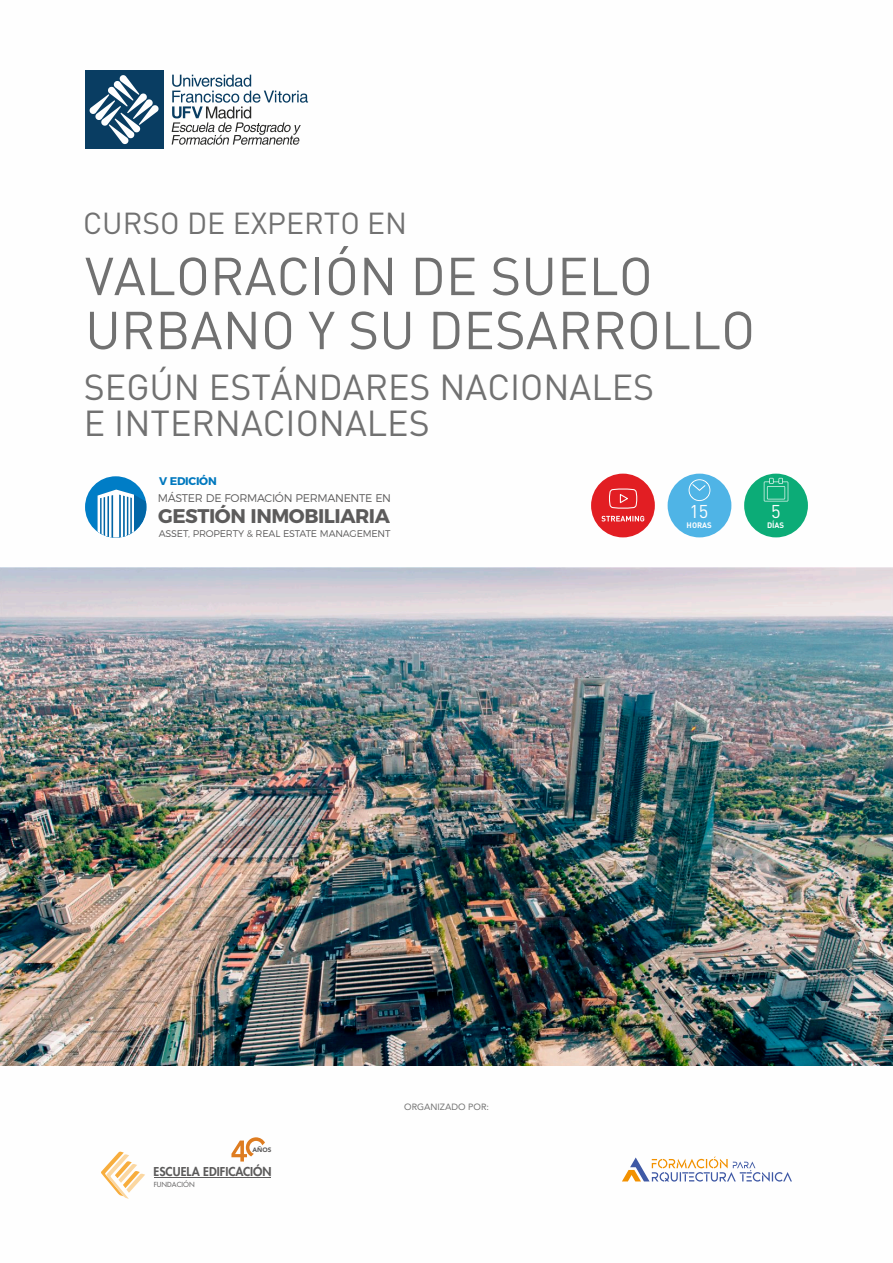
<style>
.page{position:relative;width:893px;height:1263px;background:#fff}
.page>*{position:absolute;margin:0;border:0;box-sizing:border-box;transform-origin:0 0}
.t1{font:52.5px/54px "DIN";color:#717171}
.t2{font:35.7px/36.8px "DIN";color:#717171}
.t3{font:30px "DIN";color:#717171}
.t4{font:700 19.8px "Montserrat";letter-spacing:-.025em;color:#5c5b5b}
.t5{font:18.3px "DIN";color:#fefefe}
.t6{font:800 11.85px "Futura Std";color:#5c5b5b}
.t7{font:300 11.1px "Montserrat";letter-spacing:-.025em;color:#5c5b5b}
.t8{font:700 11.1px "Montserrat";letter-spacing:-.025em;color:#0078be}
.t9{font:300 9.6px "Montserrat";letter-spacing:-.015em;color:#5c5b5b}
.t10{font:9px "Avenir LT Std";color:#717171}
.t11{font:700 7.8px "DIN Alternate";color:#fefefe}
.t12{font:6.9px "Futura Std";color:#5c5b5b}
.t13{font:900 6.3px "Avenir LT Std";color:#5c5b5b}
</style>
<div class="page">
<img style="left:0;top:568px;width:893px;height:498px">
<div style="left:744px;top:474px;width:64px;height:63px;background:#0cac77;border-radius:50%"></div>
<svg style="left:764px;top:478px;width:24px;height:23px"></svg>
<div style="left:668px;top:474px;width:63px;height:63px;background:#4fb4e6;border-radius:50%"></div>
<svg style="left:689px;top:479px;width:21px;height:22px"></svg>
<div style="left:591px;top:474px;width:64px;height:63px;background:#e21e23;border-radius:50%"></div>
<svg style="left:609px;top:488px;width:29px;height:21px"></svg>
<svg style="left:601px;top:516px;width:43px;height:5px"></svg>
<svg style="left:172px;top:75px;width:136px;height:70px"></svg>
<div style="left:85px;top:71px;width:78px;height:78px;background:#093d62"></div>
<svg style="left:90px;top:75px;width:69px;height:69px"></svg>
<svg style="left:622px;top:1156px;width:170px;height:26px"></svg>
<svg style="left:101px;top:1151px;width:44px;height:48px"></svg>
<hr style="left:154px;top:1177px;width:117px;height:1px;background:#5c5b5b">
<svg style="left:231px;top:1137px;width:34px;height:24px"></svg>
<div style="left:85px;top:476px;width:61px;height:62px;background:#007dc6;border-radius:50%"></div>
<svg style="left:98px;top:489px;width:48px;height:49px"></svg>
<p class="t3" style="left:83px;top:204px;width:326px">CURSO DE EXPERTO EN</p>
<h1 class="t1" style="left:85px;top:248px;width:672px">VALORACIÓN DE SUELO<br>URBANO Y SU DESARROLLO</h1>
<p class="t2" style="left:84px;top:368px;width:572px">SEGÚN ESTÁNDARES NACIONALES<br>E INTERNACIONALES</p>
<p class="t8" style="left:159px;top:475px;width:59px">V EDICIÓN</p>
<p class="t7" style="left:158px;top:491px;width:235px">MÁSTER DE FORMACIÓN PERMANENTE EN</p>
<p class="t4" style="left:158px;top:503px;width:233px">GESTIÓN INMOBILIARIA</p>
<p class="t9" style="left:159px;top:528px;width:233px">ASSET, PROPERTY &amp; REAL ESTATE MANAGEMENT</p>
<p class="t5" style="left:689px;top:500px;width:21px">15</p>
<p class="t11" style="left:687px;top:522px;width:27px">HORAS</p>
<p class="t5" style="left:771px;top:500px;width:11px">5</p>
<p class="t11" style="left:767px;top:523px;width:19px">DÍAS</p>
<p class="t13" style="left:252px;top:1147px;width:20px">AÑOS</p>
<p class="t6" style="left:154px;top:1166px;width:120px">ESCUELA EDIFICACIÓN</p>
<p class="t12" style="left:154px;top:1181px;width:43px">FUNDACIÓN</p>
<p class="t10" style="left:404px;top:1103px;width:86px">ORGANIZADO POR:</p>
</div>
